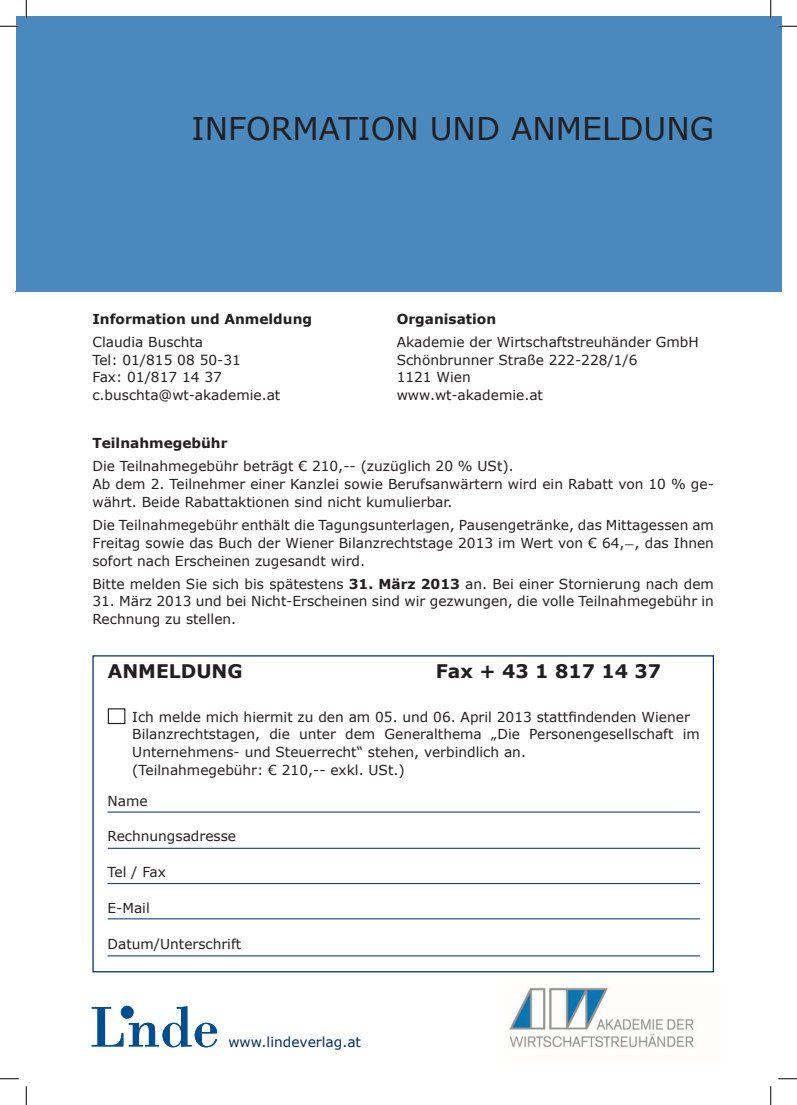
<style>
.page{position:relative;width:797px;height:1105px;background:#fff}
.page>*{position:absolute;margin:0;border:0;box-sizing:border-box;transform-origin:0 0}
.t1{font:31.25px "Verdana";color:#231f20}
.t2{font:700 18.75px "Verdana";color:#231f20}
.t3{font:13.75px/17.9px "Verdana";color:#231f20}
.t4{font:700 13.75px "Verdana";color:#231f20}
.t5{font:13.75px "Verdana";color:#002c62}
.s1{font-size:10px}
.s2{font-weight:700}
</style>
<div class="page">
<div style="left:16px;top:16px;width:765px;height:276px;background:#4a89be"></div>
<div style="left:108px;top:708px;width:17px;height:16px;border:1px solid #231f20"></div>
<hr style="left:107px;top:812px;width:593px;height:1px;background:#002c62">
<hr style="left:108px;top:848px;width:592px;height:1px;background:#002c62">
<hr style="left:107px;top:883px;width:593px;height:1px;background:#002c62">
<hr style="left:108px;top:918px;width:592px;height:1px;background:#002c62">
<hr style="left:107px;top:955px;width:593px;height:1px;background:#002c62">
<svg style="left:92px;top:1006px;width:125px;height:41px"></svg>
<img style="left:508px;top:987px;width:186px;height:61px">
<svg style="left:0;top:25px;width:19px;height:2px"></svg>
<svg style="left:778px;top:25px;width:19px;height:2px"></svg>
<svg style="left:0;top:1078px;width:19px;height:1px"></svg>
<svg style="left:778px;top:1078px;width:19px;height:1px"></svg>
<svg style="left:25px;top:0;width:2px;height:19px"></svg>
<svg style="left:25px;top:1086px;width:2px;height:19px"></svg>
<svg style="left:770px;top:0;width:1px;height:19px"></svg>
<svg style="left:770px;top:1086px;width:1px;height:19px"></svg>
<h1 class="t1" style="left:191px;top:107px;width:100px">Informati</h1>
<h1 class="t1" style="left:371px;top:107px;width:82px">on und</h1>
<h1 class="t1" style="left:511px;top:107px;width:44px">Anmeldun</h1>
<h1 class="t1" style="left:689px;top:107px;width:26px">g</h1>
<p class="t4" style="left:92px;top:309px;width:221px">Information und Anmeldung</p>
<p class="t3" style="left:92px;top:333px;width:189px">Claudia Buschta<br>Tel: 01/815 08 50-31<br>Fax: 01/817 14 37 c.buschta@wt-akademie.at</p>
<p class="t4" style="left:397px;top:309px;width:101px">Organisation</p>
<p class="t3" style="left:397px;top:333px;width:303px">Akademie der Wirtschaftstreuhänder GmbH<br>Schönbrunner Straße 222-228/1/6<br>1121 Wien<br>www.wt-akademie.at</p>
<p class="t4" style="left:92px;top:434px;width:137px">Teilnahmegebühr</p>
<p class="t3" style="left:92px;top:457px;width:623px">Die Teilnahmegebühr beträgt € 210,-- (zuzüglich 20 % USt).<br>Ab dem 2. Teilnehmer einer Kanzlei sowie Berufsanwärtern wird ein Rabatt von 10 % ge&shy;währt. Beide Rabattaktionen sind nicht kumulierbar.</p>
<p class="t3" style="left:92px;top:516px;width:623px;text-align:justify">Die Teilnahmegebühr enthält die Tagungsunterlagen, Pausengetränke, das Mittagessen am Freitag sowie das Buch der Wiener Bilanzrechtstage 2013 im Wert von € 64,<span class="s1">—</span>, das Ihnen sofort nach Erscheinen zugesandt wird.</p>
<p class="t3" style="left:92px;top:574px;width:623px">Bitte melden Sie sich bis spätestens <span class="s2">31. März 2013</span> an. Bei einer Stornierung nach dem</p>
<p class="t3" style="left:92px;top:592px;width:623px">31. März 2013 und bei Nicht-Erscheinen sind wir gezwungen, die volle Teilnahmegebühr in<br>Rechnung zu stellen.</p>
<h2 class="t2" style="left:108px;top:658px;width:136px">Anmeldung</h2>
<h2 class="t2" style="left:436px;top:658px;width:227px">Fax + 43 1 817 14 37</h2>
<p class="t3" style="left:132px;top:707px;width:569px">Ich melde mich hiermit zu den am 05. und 06. April 2013 stattfindenden Wiener Bilanzrechtstagen, die unter dem Generalthema „Die Personengesellschaft im Unternehmens- und Steuerrecht“ stehen, verbindlich an.<br>(Teilnahmegebühr: € 210,-- exkl. USt.)</p>
<p class="t3" style="left:107px;top:791px;width:42px">Name</p>
<p class="t3" style="left:107px;top:827px;width:130px">Rechnungsadresse</p>
<p class="t3" style="left:107px;top:863px;width:60px">Tel / Fax</p>
<p class="t3" style="left:107px;top:899px;width:44px">E-Mail</p>
<p class="t3" style="left:107px;top:934px;width:135px">Datum/Unterschrift</p>
<p class="t5" style="left:228px;top:1032px;width:134px">www.lindeverlag.at</p>
</div>
